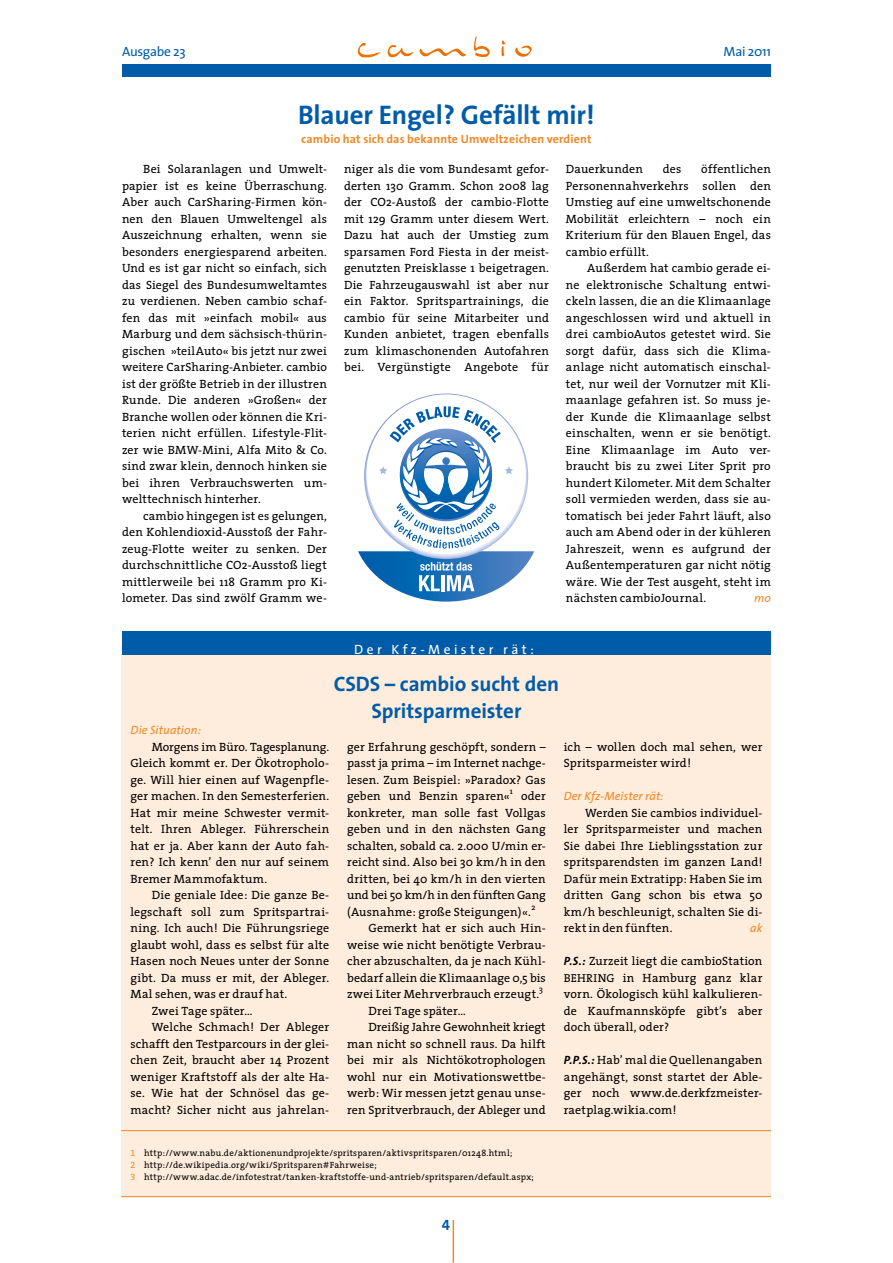
<style>
.page{position:relative;width:893px;height:1263px;background:#fff}
.page>*{position:absolute;margin:0;border:0;box-sizing:border-box;transform-origin:0 0}
.t1{font:700 27px "The Sans";letter-spacing:-.005em;color:#005ca9}
.t2{font:700 21px/27px "The Sans";letter-spacing:-.005em;color:#005ca9;text-align:center}
.t3{font:15px "The Sans Bold Expert";color:#005ca9}
.t4{font:13.5px "The Sans";letter-spacing:.255em;color:#fff}
.t5{font:13.5px "The Sans";letter-spacing:-.02em;color:#005ca9}
.t6{font:12px/16.5px "The Serif";letter-spacing:.015em;color:#000;text-align:justify}
.t7{font:700 12px "The Sans";letter-spacing:.015em;color:#f18824}
.t8{font:italic 12px "The Sans";letter-spacing:.005em;color:#f18824}
.t9{font:12px "The Serif";letter-spacing:-.005em;color:#000}
.t10{font:9px/12px "The Serif";letter-spacing:.025em;color:#000}
.t11{font:8.4px "The Serif";color:#000}
.s1{font-family:"The Serif Expert";color:#f18824}
.s2{font-family:"The Sans";font-weight:700;font-style:italic}
.s3{font-size:11.55px}
</style>
<div class="page">
<hr style="left:453px;top:1220px;width:1px;height:42px;background:#f18824">
<div style="left:122px;top:64px;width:649px;height:13px;background:#005ca9"></div>
<svg style="left:474px;top:36px;width:16px;height:21px"></svg>
<svg style="left:357px;top:43px;width:23px;height:15px"></svg>
<svg style="left:515px;top:45px;width:17px;height:12px"></svg>
<svg style="left:501px;top:40px;width:4px;height:17px"></svg>
<svg style="left:388px;top:45px;width:78px;height:12px"></svg>
<div style="left:121px;top:647px;width:650px;height:550px;background:#feecdc"></div>
<div style="left:122px;top:631px;width:649px;height:23px;background:#005ca9"></div>
<svg style="left:358px;top:393px;width:176px;height:209px"></svg>
<hr style="left:121px;top:1130px;width:650px;height:1px;background:#f18824">
<hr style="left:121px;top:1196px;width:650px;height:1px;background:#f18824">
<p class="t5" style="left:122px;top:41px;width:65px">Ausgabe 23</p>
<p class="t5" style="left:724px;top:41px;width:49px">Mai 2011</p>
<h1 class="t1" style="left:298px;top:92px;width:298px">Blauer Engel? Gefällt mir!</h1>
<p class="t7" style="left:301px;top:129px;width:292px">cambio hat sich das bekannte Umweltzeichen verdient</p>
<p class="t6" style="left:122px;top:161px;width:206px;text-indent:21px">Bei Solaranlagen und Umwelt&shy;papier ist es keine Überraschung.<br>Aber auch CarSharing-Firmen kön&shy;nen den Blauen Umweltengel als Auszeichnung erhalten, wenn sie besonders energiesparend arbeiten.<br>Und es ist gar nicht so einfach, sich das Siegel des Bundesumweltamtes zu verdienen. Neben cambio schaf&shy;fen das mit »einfach mobil« aus Marburg und dem sächsisch-thürin&shy;gischen »teilAuto« bis jetzt nur zwei weitere CarSharing-Anbieter. cambio ist der größte Betrieb in der illustren Runde. Die anderen »Großen« der Branche wollen oder können die Kri&shy;terien nicht erfüllen. Lifestyle-Flit&shy;zer wie BMW-Mini, Alfa Mito &amp; Co. sind zwar klein, dennoch hinken sie bei ihren Verbrauchswerten um&shy;welttechnisch hinterher.</p>
<p class="t6" style="left:122px;top:507px;width:206px;text-indent:21px">cambio hingegen ist es gelungen, den Kohlendioxid-Ausstoß der Fahr&shy;zeug-Flotte weiter zu senken. Der durchschnittliche CO2-Ausstoß liegt mittlerweile bei 118 Gramm pro Ki&shy;lometer. Das sind zwölf Gramm we-</p>
<p class="t6" style="left:344px;top:161px;width:206px">niger als die vom Bundesamt gefor&shy;derten 130 Gramm. Schon 2008 lag der CO2-Austoß der cambio-Flotte mit 129 Gramm unter diesem Wert.<br>Dazu hat auch der Umstieg zum sparsamen Ford Fiesta in der meist&shy;genutzten Preisklasse 1 beigetragen.<br>Die Fahrzeugauswahl ist aber nur ein Faktor. Spritspartrainings, die cambio für seine Mitarbeiter und Kunden anbietet, tragen ebenfalls zum klimaschonenden Autofahren bei. Vergünstigte Angebote für</p>
<p class="t6" style="left:566px;top:161px;width:78px">Dauerkunden</p>
<p class="t6" style="left:663px;top:161px;width:20px">des</p>
<p class="t6" style="left:566px;top:161px;width:206px;text-indent:135px">öffentlichen Personennahverkehrs sollen den Umstieg auf eine umweltschonende Mobilität erleichtern – noch ein Kriterium für den Blauen Engel, das cambio erfüllt.</p>
<p class="t6" style="left:566px;top:260px;width:206px;text-indent:21px">Außerdem hat cambio gerade ei&shy;ne elektronische Schaltung entwi&shy;ckeln lassen, die an die Klimaanlage angeschlossen wird und aktuell in drei cambioAutos getestet wird. Sie sorgt dafür, dass sich die Klima&shy;anlage nicht automatisch einschal&shy;tet, nur weil der Vornutzer mit Kli&shy;maanlage gefahren ist. So muss je&shy;der Kunde die Klimaanlage selbst einschalten, wenn er sie benötigt.<br>Eine Klimaanlage im Auto ver&shy;braucht bis zu zwei Liter Sprit pro hundert Kilometer. Mit dem Schalter soll vermieden werden, dass sie au&shy;tomatisch bei jeder Fahrt läuft, also auch am Abend oder in der kühleren Jahreszeit, wenn es aufgrund der Außentemperaturen gar nicht nötig wäre. Wie der Test ausgeht, steht im nächsten cambioJournal.</p>
<p class="t8" style="left:754px;top:588px;width:18px">mo</p>
<p class="t4" style="left:354px;top:638px;width:181px">Der Kfz-Meister rät:</p>
<h2 class="t2" style="left:334px;top:670px;width:227px">CSDS – cambio sucht den<br>Spritsparmeister</h2>
<p class="t8" style="left:131px;top:720px;width:72px">Die Situation:</p>
<p class="t6" style="left:131px;top:738px;width:200px;text-indent:21px">Morgens im Büro. Tagesplanung.<br>Gleich kommt er. Der Ökotropholo&shy;ge. Will hier einen auf Wagenpfle&shy;ger machen. In den Semesterferien.<br>Hat mir meine Schwester vermit&shy;telt. Ihren Ableger. Führerschein hat er ja. Aber kann der Auto fah&shy;ren? Ich kenn’ den nur auf seinem Bremer Mammofaktum.</p>
<p class="t6" style="left:152px;top:887px;width:178px">Die geniale Idee: Die ganze Be-</p>
<p class="t6" style="left:131px;top:903px;width:199px">legschaft soll zum Spritspartrai-</p>
<p class="t6" style="left:131px;top:920px;width:200px">ning. Ich auch! Die Führungsriege</p>
<p class="t6" style="left:131px;top:936px;width:200px">glaubt wohl, dass es selbst für alte</p>
<p class="t6" style="left:131px;top:953px;width:200px">Hasen noch Neues unter der Sonne</p>
<p class="t6" style="left:131px;top:969px;width:200px">gibt. Da muss er mit, der Ableger.</p>
<p class="t6" style="left:131px;top:986px;width:158px">Mal sehen, was er drauf hat.</p>
<p class="t6" style="left:152px;top:1002px;width:102px">Zwei Tage später…</p>
<p class="t6" style="left:152px;top:1019px;width:179px">Welche Schmach! Der Ableger</p>
<p class="t6" style="left:131px;top:1035px;width:198px">schafft den Testparcours in der glei--</p>
<p class="t6" style="left:131px;top:1052px;width:200px">chen Zeit, braucht aber 14 Prozent</p>
<p class="t6" style="left:131px;top:1068px;width:199px">weniger Kraftstoff als der alte Ha-</p>
<p class="t6" style="left:131px;top:1085px;width:200px">se. Wie hat der Schnösel das ge-</p>
<p class="t6" style="left:131px;top:1101px;width:200px">macht? Sicher nicht aus jahrelan-</p>
<p class="t6" style="left:347px;top:738px;width:200px">ger Erfahrung geschöpft, sondern – passt ja prima – im Internet nachge&shy;lesen. Zum Beispiel: »Paradox? Gas geben und Benzin sparen«</p>
<p class="t11" style="left:510px;top:784px;width:5px">1</p>
<p class="t6" style="left:347px;top:788px;width:200px;text-indent:174px">oder konkreter, man solle fast Vollgas geben und in den nächsten Gang schalten, sobald ca. 2.000 U/min er&shy;reicht sind. Also bei 30 km/h in den dritten, bei 40 km/h in den vierten und bei 50 km/h in den fünften Gang (Ausnahme: große Steigungen)«.</p>
<p class="t11" style="left:531px;top:900px;width:6px">2</p>
<p class="t6" style="left:347px;top:920px;width:200px;text-indent:21px">Gemerkt hat er sich auch Hin&shy;weise wie nicht benötigte Verbrau&shy;cher abzuschalten, da je nach Kühl&shy;bedarf allein die Klimaanlage 0,5 bis zwei Liter Mehrverbrauch erzeugt.</p>
<p class="t11" style="left:539px;top:982px;width:5px">3</p>
<p class="t6" style="left:368px;top:1002px;width:99px">Drei Tage später…</p>
<p class="t9" style="left:368px;top:1017px;width:179px">Dreißig Jahre Gewohnheit kriegt</p>
<p class="t6" style="left:347px;top:1035px;width:200px">man nicht so schnell raus. Da hilft</p>
<p class="t6" style="left:347px;top:1052px;width:200px">bei mir als Nichtökotrophologen</p>
<p class="t6" style="left:347px;top:1068px;width:199px">wohl nur ein Motivationswettbe-</p>
<p class="t6" style="left:347px;top:1085px;width:200px">werb: Wir messen jetzt genau unse-</p>
<p class="t6" style="left:347px;top:1101px;width:200px">ren Spritverbrauch, der Ableger und</p>
<p class="t10" style="left:131px;top:1146px;width:405px"><span class="s1">1</span> http://www.nabu.de/aktionenundprojekte/spritsparen/aktivspritsparen/01248.html;<br><span class="s1">2</span> http://de.wikipedia.org/wiki/Spritsparen#Fahrweise;<br><span class="s1">3</span> http://www.adac.de/infotestrat/tanken-kraftstoffe-und-antrieb/spritsparen/default.aspx;</p>
<p class="t3" style="left:442px;top:1212px;width:10px">4</p>
<p class="t6" style="left:564px;top:738px;width:200px">ich – wollen doch mal sehen, wer<br>Spritsparmeister wird!</p>
<p class="t8" style="left:564px;top:786px;width:101px">Der Kfz-Meister rät:</p>
<p class="t6" style="left:564px;top:804px;width:200px;text-indent:21px">Werden Sie cambios individuel&shy;ler Spritsparmeister und machen Sie dabei Ihre Lieblingsstation zur spritsparendsten im ganzen Land!<br>Dafür mein Extratipp: Haben Sie im dritten Gang schon bis etwa 50 km/h beschleunigt, schalten Sie di&shy;rekt in den fünften.</p>
<p class="t8" style="left:750px;top:918px;width:14px">ak</p>
<p class="t6" style="left:564px;top:953px;width:200px"><span class="s2">P.S.:</span> Zurzeit liegt die cambioStation <span class="s3">BEHRING</span> in Hamburg ganz klar vorn. Ökologisch kühl kalkulieren&shy;de Kaufmannsköpfe gibt’s aber doch überall, oder?</p>
<p class="t6" style="left:564px;top:1052px;width:200px"><span class="s2">P.P.S.:</span> Hab’ mal die Quellenangaben angehängt, sonst startet der Able&shy;ger noch www.de.derkfzmeister&shy;raetplag.wikia.com!</p>
</div>
